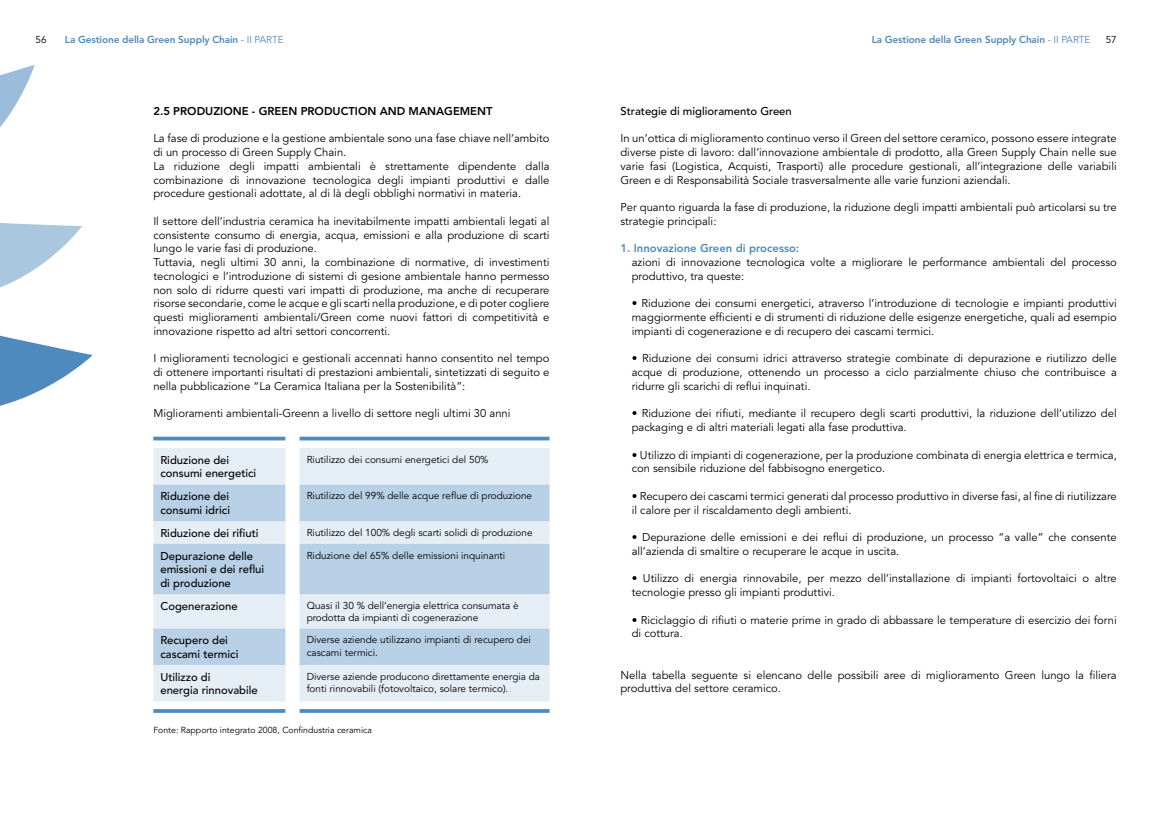
<style>
.page{position:relative;width:1170px;height:815px;background:#fff}
.page>*{position:absolute;margin:0;border:0;box-sizing:border-box;transform-origin:0 0}
.t1{font:11.25px/13.8px "Avenir";color:#000}
.t2{font:500 11.25px/13.8px "Avenir";color:#000}
.t3{font:800 11.25px "Avenir";color:#000}
.t4{font:10px/12.5px "Avenir";color:#000}
.t5{font:800 10px "Avenir";letter-spacing:-.01em;color:#4f8abe}
.t6{font:8.75px "Avenir";color:#000}
.s1{font-weight:400}
.s2{font-weight:800;color:#4f8abe}
</style>
<div class="page">
<svg style="left:0;top:65px;width:93px;height:341px"></svg>
<svg style="left:153px;top:437px;width:396px;height:276px"></svg>
<div style="left:153px;top:448px;width:396px;height:254px;background:#e5edf5"></div>
<svg style="left:153px;top:485px;width:396px;height:180px;background:#c8daea"></svg>
<p class="t5" style="left:65px;top:34px;width:220px">La Gestione della Green Supply Chain <span class="s1">- II PARTE</span></p>
<p class="t5" style="left:871px;top:34px;width:220px">La Gestione della Green Supply Chain <span class="s1">- II PARTE</span></p>
<p class="t4" style="left:35px;top:34px;width:13px">56</p>
<p class="t4" style="left:1105px;top:34px;width:13px">57</p>
<p class="t3" style="left:153px;top:104px;width:341px">2.5 Produzione - Green Production and Management</p>
<p class="t1" style="left:153px;top:132px;width:397px">La fase di produzione e la gestione ambientale sono una fase chiave nell’ambito di un processo di Green Supply Chain.<br>La riduzione degli impatti ambientali è strettamente dipendente dalla combinazione di innovazione tecnologica degli impianti produttivi e dalle procedure gestionali adottate, al di là degli obblighi normativi in materia.</p>
<p class="t1" style="left:153px;top:214px;width:397px">Il settore dell’industria ceramica ha inevitabilmente impatti ambientali legati al consistente consumo di energia, acqua, emissioni e alla produzione di scarti lungo le varie fasi di produzione.<br>Tuttavia, negli ultimi 30 anni, la combinazione di normative, di investimenti tecnologici e l’introduzione di sistemi di gesione ambientale hanno permesso non solo di ridurre questi vari impatti di produzione, ma anche di recuperare risorse secondarie, come le acque e gli scarti nella produzione, e di poter cogliere questi miglioramenti ambientali/Green come nuovi fattori di competitività e innovazione rispetto ad altri settori concorrenti.</p>
<p class="t1" style="left:153px;top:352px;width:397px;text-align:justify">I miglioramenti tecnologici e gestionali accennati hanno consentito nel tempo di ottenere importanti risultati di prestazioni ambientali, sintetizzati di seguito e nella pubblicazione “La Ceramica Italiana per la Sostenibilità”:</p>
<p class="t1" style="left:153px;top:407px;width:358px">Miglioramenti ambientali-Greenn a livello di settore negli ultimi 30 anni</p>
<p class="t2" style="left:160px;top:453px;width:97px">Riduzione dei consumi energetici</p>
<p class="t4" style="left:306px;top:453px;width:183px">Riutilizzo dei consumi energetici del 50%</p>
<p class="t2" style="left:160px;top:490px;width:71px">Riduzione dei consumi idrici</p>
<p class="t4" style="left:306px;top:490px;width:227px">Riutilizzo del 99% delle acque reflue di produzione</p>
<p class="t2" style="left:160px;top:526px;width:100px">Riduzione dei rifiuti</p>
<p class="t4" style="left:306px;top:526px;width:227px">Riutilizzo del 100% degli scarti solidi di produzione</p>
<p class="t2" style="left:160px;top:549px;width:105px">Depurazione delle emissioni e dei reflui di produzione</p>
<p class="t4" style="left:306px;top:549px;width:200px">Riduzione del 65% delle emissioni inquinanti</p>
<p class="t2" style="left:160px;top:599px;width:79px">Cogenerazione</p>
<p class="t4" style="left:306px;top:599px;width:213px">Quasi il 30 % dell’energia elettrica consumata è prodotta da impianti di cogenerazione</p>
<p class="t2" style="left:160px;top:634px;width:79px">Recupero dei cascami termici</p>
<p class="t4" style="left:306px;top:634px;width:226px">Diverse aziende utilizzano impianti di recupero dei cascami termici.</p>
<p class="t2" style="left:160px;top:670px;width:99px">Utilizzo di<br>energia rinnovabile</p>
<p class="t4" style="left:306px;top:670px;width:235px">Diverse aziende producono direttamente energia da fonti rinnovabili (fotovoltaico, solare termico).</p>
<p class="t6" style="left:153px;top:725px;width:220px">Fonte: Rapporto integrato 2008, Confindustria ceramica</p>
<p class="t2" style="left:620px;top:104px;width:173px">Strategie di miglioramento Green</p>
<p class="t1" style="left:620px;top:132px;width:498px;text-align:justify">In un’ottica di miglioramento continuo verso il Green del settore ceramico, possono essere integrate diverse piste di lavoro: dall’innovazione ambientale di prodotto, alla Green Supply Chain nelle sue varie fasi (Logistica, Acquisti, Trasporti) alle procedure gestionali, all’integrazione delle variabili Green e di Responsabilità Sociale trasversalmente alle varie funzioni aziendali.</p>
<p class="t1" style="left:620px;top:201px;width:498px">Per quanto riguarda la fase di produzione, la riduzione degli impatti ambientali può articolarsi su tre strategie principali:</p>
<p class="t1" style="left:631px;top:242px;width:486px;text-indent:-11px"><span class="s2">1. Innovazione Green di processo:<br></span>azioni di innovazione tecnologica volte a migliorare le performance ambientali del processo produttivo, tra queste:</p>
<p class="t1" style="left:631px;top:297px;width:486px;text-align:justify">• Riduzione dei consumi energetici, atraverso l’introduzione di tecnologie e impianti produttivi maggiormente efficienti e di strumenti di riduzione delle esigenze energetiche, quali ad esempio impianti di cogenerazione e di recupero dei cascami termici.</p>
<p class="t1" style="left:631px;top:352px;width:486px;text-align:justify">• Riduzione dei consumi idrici attraverso strategie combinate di depurazione e riutilizzo delle acque di produzione, ottenendo un processo a ciclo parzialmente chiuso che contribuisce a ridurre gli scarichi di reflui inquinati.</p>
<p class="t1" style="left:631px;top:407px;width:486px">• Riduzione dei rifiuti, mediante il recupero degli scarti produttivi, la riduzione dell’utilizzo del packaging e di altri materiali legati alla fase produttiva.</p>
<p class="t1" style="left:631px;top:448px;width:486px">• Utilizzo di impianti di cogenerazione, per la produzione combinata di energia elettrica e termica, con sensibile riduzione del fabbisogno energetico.</p>
<p class="t1" style="left:631px;top:489px;width:486px">• Recupero dei cascami termici generati dal processo produttivo in diverse fasi, al fine di riutilizzare il calore per il riscaldamento degli ambienti.</p>
<p class="t1" style="left:631px;top:531px;width:486px">• Depurazione delle emissioni e dei reflui di produzione, un processo “a valle” che consente all’azienda di smaltire o recuperare le acque in uscita.</p>
<p class="t1" style="left:631px;top:572px;width:486px">• Utilizzo di energia rinnovabile, per mezzo dell’installazione di impianti fortovoltaici o altre tecnologie presso gli impianti produttivi.</p>
<p class="t1" style="left:631px;top:613px;width:486px">• Riciclaggio di rifiuti o materie prime in grado di abbassare le temperature di esercizio dei forni di cottura.</p>
<p class="t1" style="left:620px;top:668px;width:498px">Nella tabella seguente si elencano delle possibili aree di miglioramento Green lungo la filiera produttiva del settore ceramico.</p>
</div>
